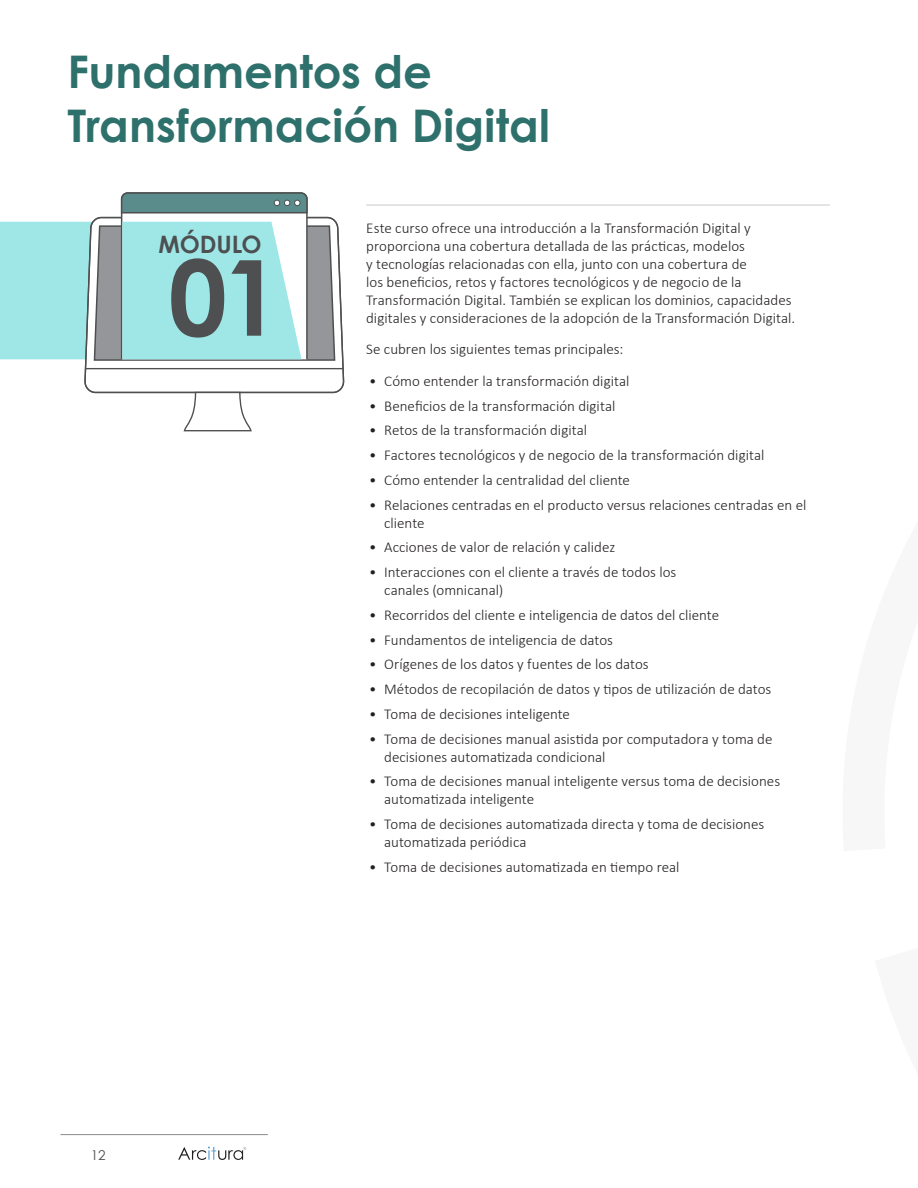
<style>
.page{position:relative;width:918px;height:1188px;background:#fff}
.page>*{position:absolute;margin:0;border:0;box-sizing:border-box;transform-origin:0 0}
.t1{font:700 105px "Century Gothic";color:#4e4f51}
.t2{font:700 45px/54px "Century Gothic";color:#2e706b}
.t3{font:700 24px "Century Gothic";letter-spacing:-.01em;color:#4e4f51}
.t4{font:300 15px/18px "Calibri";color:#231f20}
.t5{font:13.5px "Century Gothic";color:#4e4f50}
</style>
<div class="page">
<hr style="left:60px;top:1134px;width:208px;height:1px;background:#95979a">
<svg style="left:178px;top:1147px;width:68px;height:13px"></svg>
<hr style="left:366px;top:204px;width:464px;height:2px;background:#dbdbde">
<svg style="left:84px;top:221px;width:261px;height:173px"></svg>
<hr style="left:86px;top:368px;width:257px;height:1px;background:#4e4f50">
<svg style="left:183px;top:391px;width:70px;height:41px"></svg>
<svg style="left:0;top:192px;width:336px;height:170px"></svg>
<p class="t2" style="left:68px;top:42px;width:484px">Fundamentos de<br>Transformación Digital</p>
<p class="t3" style="left:159px;top:226px;width:105px">MÓDULO</p>
<p class="t1" style="left:168px;top:218px;width:114px">01</p>
<p class="t4" style="left:366px;top:218px;width:431px">Este curso ofrece una introducción a la Transformación Digital y proporciona una cobertura detallada de las prácticas, modelos<br>y tecnologías relacionadas con ella, junto con una cobertura de<br>los beneficios, retos y factores tecnológicos y de negocio de la Transformación Digital. También se explican los dominios, capacidades digitales y consideraciones de la adopción de la Transformación Digital.</p>
<p class="t4" style="left:366px;top:340px;width:259px">Se cubren los siguientes temas principales:</p>
<p class="t4" style="left:369px;top:371px;width:262px">• Cómo entender la transformación digital</p>
<p class="t4" style="left:369px;top:396px;width:248px">• Beneficios de la transformación digital</p>
<p class="t4" style="left:369px;top:421px;width:220px">• Retos de la transformación digital</p>
<p class="t4" style="left:369px;top:446px;width:397px">• Factores tecnológicos y de negocio de la transformación digital</p>
<p class="t4" style="left:369px;top:470px;width:262px">• Cómo entender la centralidad del cliente</p>
<p class="t4" style="left:384px;top:495px;width:424px;text-indent:-15px">• Relaciones centradas en el producto versus relaciones centradas en el cliente</p>
<p class="t4" style="left:369px;top:538px;width:248px">• Acciones de valor de relación y calidez</p>
<p class="t4" style="left:384px;top:563px;width:294px;text-indent:-15px">• Interacciones con el cliente a través de todos los canales (omnicanal)</p>
<p class="t4" style="left:369px;top:605px;width:352px">• Recorridos del cliente e inteligencia de datos del cliente</p>
<p class="t4" style="left:369px;top:630px;width:245px">• Fundamentos de inteligencia de datos</p>
<p class="t4" style="left:369px;top:655px;width:281px">• Orígenes de los datos y fuentes de los datos</p>
<p class="t4" style="left:369px;top:680px;width:404px">• Métodos de recopilación de datos y tipos de utilización de datos</p>
<p class="t4" style="left:369px;top:704px;width:202px">• Toma de decisiones inteligente</p>
<p class="t4" style="left:384px;top:729px;width:390px;text-indent:-15px">• Toma de decisiones manual asistida por computadora y toma de decisiones automatizada condicional</p>
<p class="t4" style="left:384px;top:772px;width:398px;text-indent:-15px">• Toma de decisiones manual inteligente versus toma de decisiones automatizada inteligente</p>
<p class="t4" style="left:384px;top:815px;width:382px;text-indent:-15px">• Toma de decisiones automatizada directa y toma de decisiones automatizada periódica</p>
<p class="t4" style="left:369px;top:857px;width:312px">• Toma de decisiones automatizada en tiempo real</p>
<p class="t5" style="left:91px;top:1146px;width:16px">12</p>
</div>
